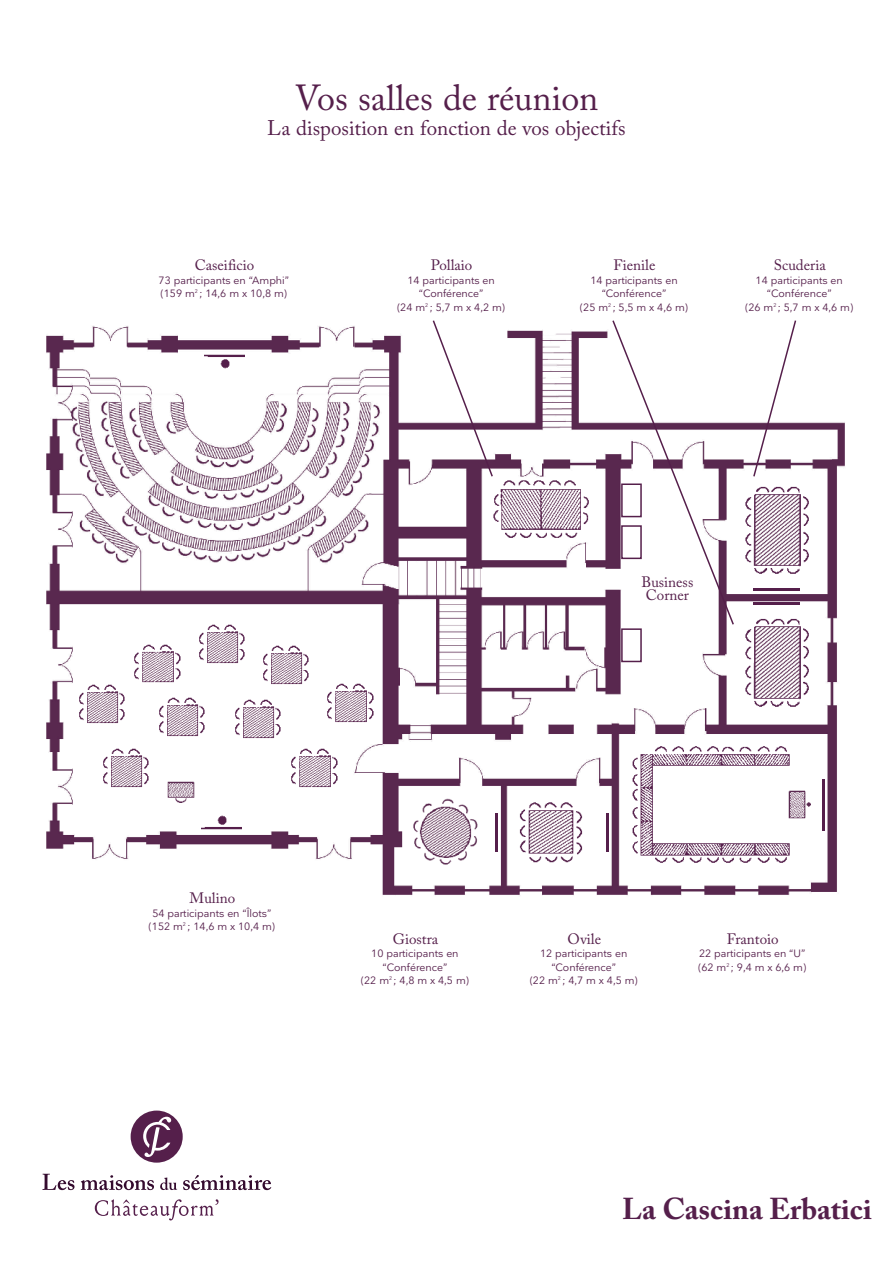
<style>
.page{position:relative;width:893px;height:1263px;background:#fff}
.page>*{position:absolute;margin:0;border:0;box-sizing:border-box;transform-origin:0 0}
.TITRE-SALLES{font:36px "Adobe Caslon Pro";color:#551f4b}
.NOM_DU_CHATEAU-Bas-d{font:700 30px "Adobe Caslon Pro";color:#551f4b}
.SOUS-TITRE-salles{font:21px "Adobe Caslon Pro";color:#551f4b}
.NOM_DES_SALLES{font:15px "Adobe Caslon Pro";color:#551f4b}
.renseignements_Salle{font:10.5px/13.5px "Nationale";color:#551f4b;text-align:center}
</style>
<div class="page">
<img style="left:47px;top:325px;width:798px;height:571px">
<div style="left:204px;top:353px;width:40px;height:18px;background:#fff"></div>
<img style="left:204px;top:354px;width:40px;height:15px">
<div style="left:201px;top:813px;width:40px;height:18px;background:#fff"></div>
<img style="left:201px;top:815px;width:40px;height:15px">
<img style="left:77px;top:685px;width:48px;height:39px">
<img style="left:326px;top:684px;width:48px;height:39px">
<img style="left:290px;top:749px;width:48px;height:39px">
<img style="left:233px;top:699px;width:49px;height:40px">
<img style="left:157px;top:698px;width:48px;height:39px">
<img style="left:101px;top:749px;width:49px;height:39px">
<img style="left:133px;top:644px;width:48px;height:40px">
<img style="left:261px;top:645px;width:49px;height:40px">
<img style="left:197px;top:625px;width:49px;height:39px">
<img style="left:168px;top:781px;width:27px;height:21px">
<img style="left:492px;top:476px;width:98px;height:66px">
<img style="left:744px;top:484px;width:67px;height:91px">
<img style="left:744px;top:617px;width:67px;height:91px">
<img style="left:630px;top:745px;width:164px;height:120px">
<img style="left:789px;top:790px;width:22px;height:28px">
<hr style="left:822px;top:779px;width:2px;height:51px;background:#551f4b">
<hr style="left:606px;top:814px;width:2px;height:38px;background:#551f4b">
<hr style="left:496px;top:814px;width:2px;height:38px;background:#551f4b">
<hr style="left:753px;top:588px;width:47px;height:2px;background:#551f4b">
<hr style="left:753px;top:603px;width:47px;height:2px;background:#551f4b">
<img style="left:518px;top:798px;width:66px;height:69px">
<img style="left:412px;top:798px;width:67px;height:67px">
<svg style="left:431px;top:320px;width:63px;height:158px"></svg>
<svg style="left:752px;top:320px;width:45px;height:158px"></svg>
<svg style="left:611px;top:320px;width:124px;height:306px"></svg>
<div style="left:621px;top:483px;width:21px;height:34px;border:2px solid #551f4b"></div>
<div style="left:621px;top:628px;width:21px;height:34px;border:2px solid #551f4b"></div>
<div style="left:621px;top:525px;width:21px;height:34px;border:2px solid #551f4b"></div>
<svg style="left:95px;top:1199px;width:124px;height:21px"></svg>
<svg style="left:43px;top:1174px;width:32px;height:16px"></svg>
<svg style="left:81px;top:1175px;width:73px;height:15px"></svg>
<svg style="left:160px;top:1177px;width:17px;height:13px"></svg>
<svg style="left:183px;top:1175px;width:88px;height:15px"></svg>
<svg style="left:131px;top:1110px;width:52px;height:53px"></svg>
<p class="TITRE-SALLES" style="left:295px;top:76px;width:305px">Vos salles de réunion</p>
<p class="SOUS-TITRE-salles" style="left:267px;top:115px;width:360px">La disposition en fonction de vos objectifs</p>
<p class="NOM_DES_SALLES" style="left:195px;top:256px;width:61px">Caseificio</p>
<p class="renseignements_Salle" style="left:159px;top:273px;width:132px">73 participants en “Amphi”</p>
<p class="renseignements_Salle" style="left:161px;top:287px;width:128px">(159 m<sup>2</sup> ; 14,6 m x 10,8 m)</p>
<p class="NOM_DES_SALLES" style="left:431px;top:256px;width:43px">Pollaio</p>
<p class="renseignements_Salle" style="left:407px;top:273px;width:89px">14 participants en “Conférence”</p>
<p class="renseignements_Salle" style="left:397px;top:300px;width:110px">(24 m<sup>2</sup> ; 5,7 m x 4,2 m)</p>
<p class="NOM_DES_SALLES" style="left:614px;top:256px;width:43px">Fienile</p>
<p class="renseignements_Salle" style="left:590px;top:273px;width:89px">14 participants en “Conférence”</p>
<p class="renseignements_Salle" style="left:580px;top:300px;width:110px">(25 m<sup>2</sup> ; 5,5 m x 4,6 m)</p>
<p class="NOM_DES_SALLES" style="left:774px;top:256px;width:54px">Scuderia</p>
<p class="renseignements_Salle" style="left:756px;top:273px;width:89px">14 participants en “Conférence”</p>
<p class="renseignements_Salle" style="left:745px;top:300px;width:110px">(26 m<sup>2</sup> ; 5,7 m x 4,6 m)</p>
<p class="NOM_DES_SALLES" style="left:641px;top:573px;width:53px">Business</p>
<p class="NOM_DES_SALLES" style="left:646px;top:586px;width:45px">Corner</p>
<p class="NOM_DES_SALLES" style="left:190px;top:889px;width:47px">Mulino</p>
<p class="renseignements_Salle" style="left:152px;top:906px;width:121px">54 participants en “Îlots”</p>
<p class="renseignements_Salle" style="left:149px;top:920px;width:128px">(152 m<sup>2</sup> ; 14,6 m x 10,4 m)</p>
<p class="NOM_DES_SALLES" style="left:393px;top:930px;width:47px">Giostra</p>
<p class="renseignements_Salle" style="left:371px;top:947px;width:89px">10 participants en “Conférence”</p>
<p class="renseignements_Salle" style="left:361px;top:974px;width:110px">(22 m<sup>2</sup> ; 4,8 m x 4,5 m)</p>
<p class="NOM_DES_SALLES" style="left:567px;top:930px;width:35px">Ovile</p>
<p class="renseignements_Salle" style="left:540px;top:947px;width:89px">12 participants en “Conférence”</p>
<p class="renseignements_Salle" style="left:530px;top:974px;width:110px">(22 m<sup>2</sup> ; 4,7 m x 4,5 m)</p>
<p class="NOM_DES_SALLES" style="left:727px;top:930px;width:53px">Frantoio</p>
<p class="renseignements_Salle" style="left:699px;top:947px;width:108px">22 participants en “U”</p>
<p class="renseignements_Salle" style="left:698px;top:960px;width:110px">(62 m<sup>2</sup> ; 9,4 m x 6,6 m)</p>
<p class="NOM_DU_CHATEAU-Bas-d" style="left:622px;top:1191px;width:251px">La Cascina Erbatici</p>
</div>
